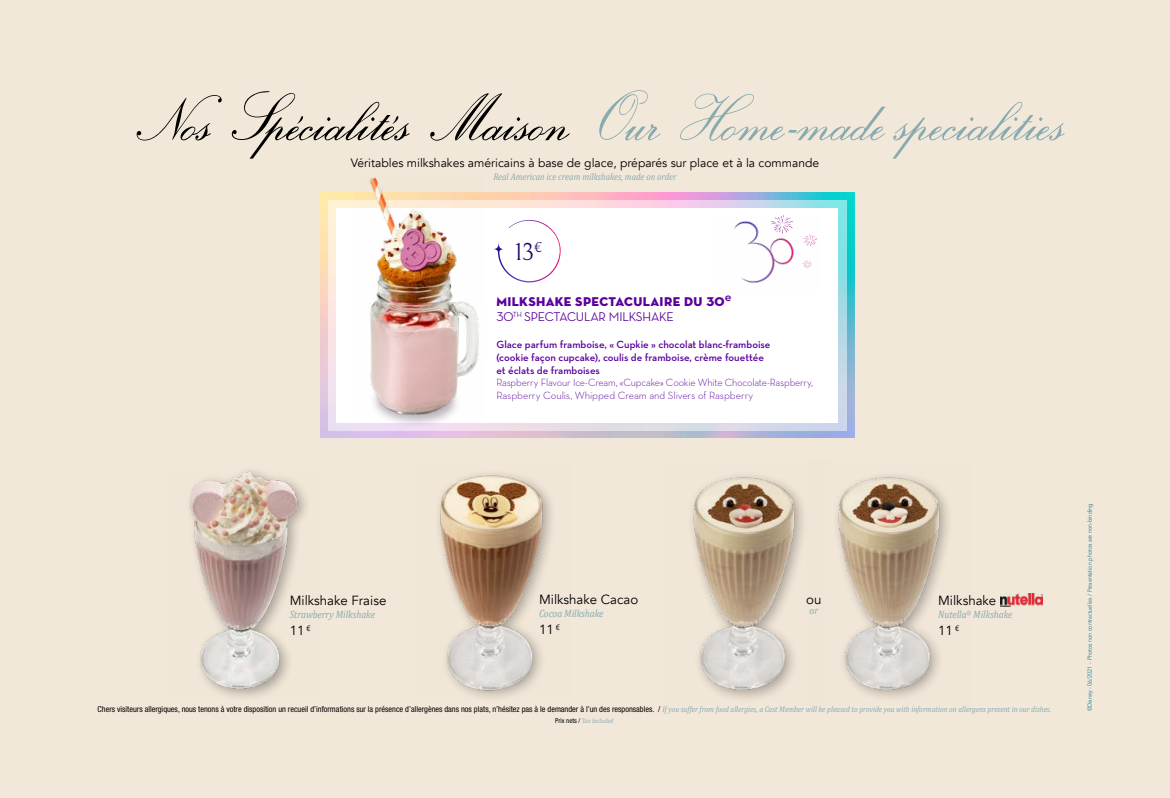
<style>
.page{position:relative;width:1170px;height:798px;background:#fff}
.page>*{position:absolute;margin:0;border:0;box-sizing:border-box;transform-origin:0 0}
.t1{font:66.53px "Exmouth";color:#89aab0;scale:.88 1}
.t2{font:24.22px "Bellefair";color:#250367}
.t3{font:13.2px "Avenir";color:#000}
.t4{font:12.9px "Neutra Disp Titling";letter-spacing:.025em;color:#5a009b}
.t5{font:500 12.9px "Neutra Disp";letter-spacing:-.02em;color:#5a009b}
.t6{font:12.08px "Avenir";color:#000}
.t7{font:600 10.57px/12.8px "Neutra Text";color:#5a009b}
.t8{font:300 10.57px/12.8px "Neutra Text";letter-spacing:-.015em;color:#5a009b}
.t9{font:italic 10.57px "Cambria";color:#89aab0;scale:.88 1}
.t10{font:italic 9.68px "Cambria";color:#89aab0;scale:.88 1}
.t11{font:condensed 8.25px "Helvetica Neue LT Pro";color:#000}
.t12{font:italic 6.75px "Cambria";color:#89aab0;scale:.88 1}
.t13{font:6px "Avenir";color:#1d7b8c;scale:.9 1}
.s1{color:#000}
.s2{font-family:"Cambria";font-style:italic;font-stretch:normal;color:#89aab0}
.s3{font-family:"Helvetica Neue LT Pro";font-style:normal;font-stretch:condensed;color:#000}
</style>
<div class="page">
<div style="left:0;top:0;width:1169px;height:797px;background:#f2e8d9"></div>
<img style="left:320px;top:192px;width:534px;height:245px">
<svg style="left:328px;top:200px;width:518px;height:230px"></svg>
<div style="left:336px;top:208px;width:502px;height:214px;background:#fff"></div>
<div style="left:369px;top:373px;width:92px;height:54px;background:#321836;opacity:.33"></div>
<img style="left:355px;top:177px;width:128px;height:242px">
<svg style="left:494px;top:219px;width:67px;height:63px"></svg>
<img style="left:1000px;top:593px;width:42px;height:13px">
<img style="left:692px;top:475px;width:111px;height:224px">
<img style="left:837px;top:475px;width:111px;height:223px">
<img style="left:189px;top:470px;width:118px;height:228px">
<img style="left:438px;top:473px;width:114px;height:225px">
<img style="left:734px;top:221px;width:84px;height:62px">
<svg style="left:771px;top:215px;width:22px;height:18px"></svg>
<svg style="left:803px;top:234px;width:14px;height:12px"></svg>
<svg style="left:802px;top:260px;width:9px;height:8px"></svg>
<h1 class="t1" style="left:133px;top:79px;width:1067px"><span class="s1">Nos Spécialités Maison</span> Our Home-made specialities</h1>
<h3 class="t6" style="left:351px;top:156px;width:470px">Véritables milkshakes américains à base de glace, préparés sur place et à la commande</h3>
<p class="t10" style="left:493px;top:170px;width:210px">Real American ice cream milkshakes, made on order</p>
<h2 class="t2" style="left:515px;top:238px;width:28px">13<sup>€</sup></h2>
<h3 class="t4" style="left:496px;top:293px;width:237px">MILKSHAKE SPECTACULAIRE DU 30<sup>e</sup></h3>
<h3 class="t5" style="left:496px;top:309px;width:179px">30<sup>TH</sup> SPECTACULAR MILKSHAKE</h3>
<p class="t7" style="left:496px;top:338px;width:275px">Glace parfum framboise, « Cupkie » chocolat blanc-framboise (cookie façon cupcake), coulis de framboise, crème fouettée et éclats de framboises</p>
<p class="t8" style="left:496px;top:376px;width:318px">Raspberry Flavour Ice-Cream, «Cupcake» Cookie White Chocolate-Raspberry,<br>Raspberry Coulis, Whipped Cream and Slivers of Raspberry</p>
<h3 class="t3" style="left:290px;top:592px;width:98px">Milkshake Fraise</h3>
<p class="t9" style="left:290px;top:608px;width:98px">Strawberry Milkshake</p>
<h3 class="t3" style="left:290px;top:622px;width:23px">11 <sup>€</sup></h3>
<h3 class="t3" style="left:539px;top:591px;width:101px">Milkshake Cacao</h3>
<p class="t9" style="left:539px;top:606px;width:75px">Cocoa Milkshake</p>
<h3 class="t3" style="left:539px;top:621px;width:23px">11 <sup>€</sup></h3>
<h3 class="t3" style="left:806px;top:591px;width:17px">ou</h3>
<p class="t9" style="left:809px;top:603px;width:11px">or</p>
<h3 class="t3" style="left:938px;top:592px;width:60px">Milkshake</h3>
<p class="t9" style="left:938px;top:608px;width:86px">Nutella<sup>®</sup> Milkshake</p>
<h3 class="t3" style="left:938px;top:622px;width:23px">11 <sup>€</sup></h3>
<p class="t11" style="left:98px;top:704px;width:954px">Chers visiteurs allergiques, nous tenons à votre disposition un recueil d’informations sur la présence d’allergènes dans nos plats, n’hésitez pas à le demander à l’un des responsables. / <span class="s2">If you suffer from food allergies, a Cast Member will be pleased to provide you with information on allergens present in our dishes.</span></p>
<p class="t12" style="left:555px;top:716px;width:68px"><span class="s3">Prix nets /</span> Tax Included</p>
<p class="t13" style="left:1086px;top:711px;width:232px;rotate:-90deg">©Disney - 06/2021 - Photos non contractuelles / Presentation photos are non-binding</p>
</div>
